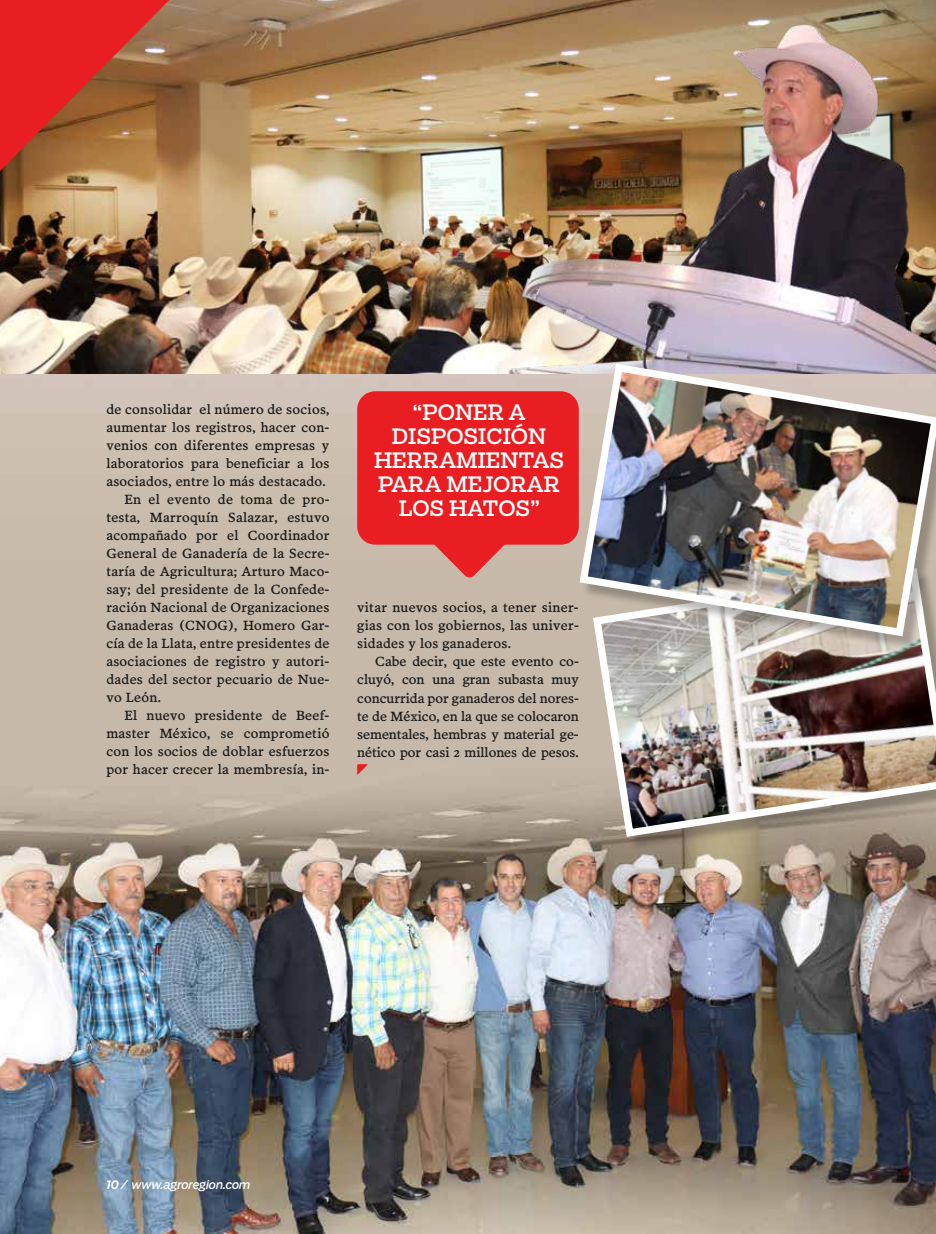
<style>
.page{position:relative;width:936px;height:1234px;background:#fff}
.page>*{position:absolute;margin:0;border:0;box-sizing:border-box;transform-origin:0 0}
.t1{font:21px/24px "Salvo Serif";color:#fff;text-align:center}
.t2{font:13.5px/18px "Poynter Text Roman Four";letter-spacing:.02em;color:#1d1d1b;text-align:justify}
.t3{font:italic 12px "Salvo Sans";letter-spacing:-.025em;color:#fff}
.s1{font-weight:500}
</style>
<div class="page">
<img style="left:0;top:373px;width:935px;height:860px">
<img style="left:0;top:171px;width:168px;height:202px">
<div style="left:595px;top:570px;width:340px;height:281px;background:#1d1d1b;opacity:.3"></div>
<img style="left:589px;top:651px;width:346px;height:189px">
<svg style="left:0;top:0;width:168px;height:171px"></svg>
<img style="left:168px;top:0;width:767px;height:373px">
<div style="left:582px;top:366px;width:353px;height:285px;background:#1d1d1b;opacity:.3"></div>
<img style="left:575px;top:359px;width:360px;height:281px">
<svg style="left:423px;top:544px;width:93px;height:34px"></svg>
<div style="left:357px;top:391px;width:221px;height:153px;background:#e91e22;border-radius:18px"></div>
<svg style="left:357px;top:764px;width:10px;height:10px"></svg>
<p class="t2" style="left:106px;top:400px;width:224px">de consolidar el número de socios,</p>
<p class="t2" style="left:106px;top:418px;width:224px">aumentar los registros, hacer con-</p>
<p class="t2" style="left:106px;top:436px;width:224px">venios con diferentes empresas y</p>
<p class="t2" style="left:106px;top:454px;width:224px">laboratorios para beneficiar a los</p>
<p class="t2" style="left:106px;top:472px;width:221px">asociados, entre lo más destacado.</p>
<p class="t2" style="left:124px;top:490px;width:206px">En el evento de toma de pro-</p>
<p class="t2" style="left:106px;top:508px;width:224px">testa, Marroquín Salazar, estuvo</p>
<p class="t2" style="left:106px;top:526px;width:224px">acompañado por el Coordinador</p>
<p class="t2" style="left:106px;top:544px;width:224px">General de Ganadería de la Secre-</p>
<p class="t2" style="left:106px;top:562px;width:224px">taría de Agricultura; Arturo Maco-</p>
<p class="t2" style="left:106px;top:580px;width:224px">say; del presidente de la Confede-</p>
<p class="t2" style="left:106px;top:598px;width:224px">ración Nacional de Organizaciones</p>
<p class="t2" style="left:106px;top:616px;width:224px">Ganaderas (CNOG), Homero Gar-</p>
<p class="t2" style="left:106px;top:634px;width:224px">cía de la Llata, entre presidentes de</p>
<p class="t2" style="left:106px;top:652px;width:224px">asociaciones de registro y autori-</p>
<p class="t2" style="left:106px;top:670px;width:224px">dades del sector pecuario de Nue-</p>
<p class="t2" style="left:106px;top:688px;width:56px">vo León.</p>
<p class="t2" style="left:124px;top:706px;width:206px">El nuevo presidente de Beef-</p>
<p class="t2" style="left:106px;top:724px;width:224px">master México, se comprometió</p>
<p class="t2" style="left:106px;top:742px;width:224px">con los socios de doblar esfuerzos</p>
<p class="t2" style="left:106px;top:760px;width:224px">por hacer crecer la membresía, in-</p>
<h1 class="t1" style="left:374px;top:400px;width:191px">“PONER A<br>DISPOSICIÓN<br>HERRAMIENTAS<br>PARA MEJORAR<br>LOS HATOS”</h1>
<p class="t2" style="left:357px;top:598px;width:223px">vitar nuevos socios, a tener siner&shy;gias con los gobiernos, las univer&shy;sidades y los ganaderos.</p>
<p class="t2" style="left:357px;top:652px;width:223px;text-indent:18px">Cabe decir, que este evento co&shy;cluyó, con una gran subasta muy concurrida por ganaderos del nores&shy;te de México, en la que se colocaron sementales, hembras y material ge&shy;nético por casi 2 millones de pesos.</p>
<p class="t3" style="left:106px;top:1176px;width:146px"><span class="s1">10</span> / www.agroregion.com</p>
</div>
